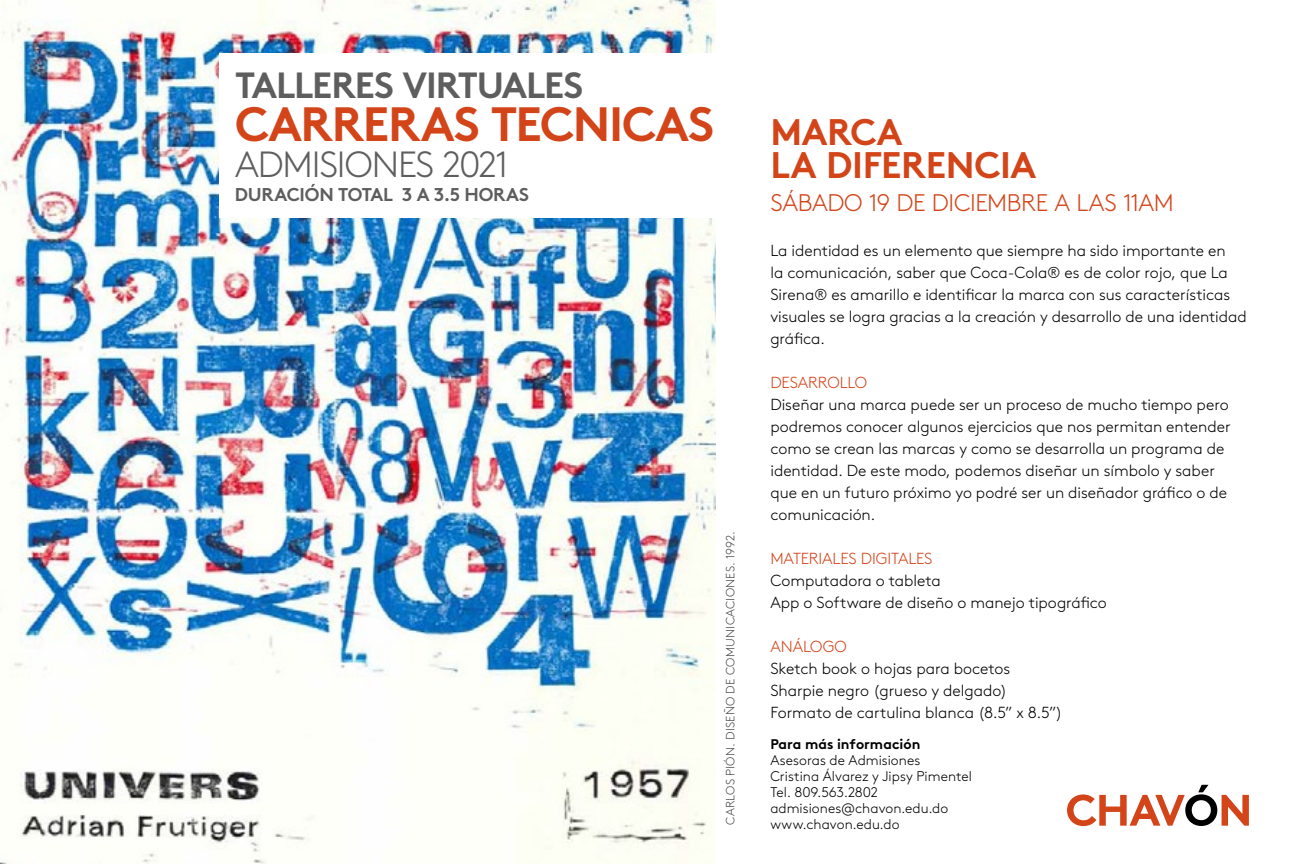
<style>
.page{position:relative;width:1296px;height:864px;background:#fff}
.page>*{position:absolute;margin:0;border:0;box-sizing:border-box;transform-origin:0 0}
.t1{font:700 48.2px "Brown Pro";letter-spacing:-.025em;color:#d34419}
.t2{font:700 37px/33px "Brown Pro";letter-spacing:-.01em;color:#d34419}
.t3{font:700 36.4px "Brown Pro";letter-spacing:-.03em;color:#5e5e5f}
.t4{font:300 36.4px "Brown Pro";letter-spacing:-.03em;color:#5e5e5f}
.t5{font:300 24px "Brown Pro";letter-spacing:-.015em;color:#d34419}
.t6{font:700 18.6px "Brown Pro";letter-spacing:-.01em;color:#5e5e5f}
.t7{font:300 16px/22px "Brown Pro";color:#000}
.t8{font:300 16px "Brown Pro";letter-spacing:-.005em;color:#d34419}
.t9{font:300 14px/16px "Brown Pro";letter-spacing:.005em;color:#000}
.t10{font:700 14px "Brown Pro";color:#000}
.t11{font:300 12px "Brown Pro";letter-spacing:.025em;color:#4a4b4b}
</style>
<div class="page">
<img style="left:0;top:0;width:716px;height:864px">
<div style="left:219px;top:54px;width:513px;height:164px;background:#fff"></div>
<svg style="left:1067px;top:785px;width:182px;height:41px"></svg>
<h3 class="t3" style="left:235px;top:56px;width:350px">TALLERES VIRTUALES</h3>
<h1 class="t1" style="left:235px;top:85px;width:481px">CARRERAS TECNICAS</h1>
<h3 class="t4" style="left:235px;top:137px;width:275px">ADMISIONES 2021</h3>
<p class="t6" style="left:235px;top:180px;width:296px">DURACIÓN TOTAL 3 A 3.5 HORAS</p>
<p class="t11" style="left:721px;top:825px;width:295px;rotate:-90deg">CARLOS PIÓN. DISEÑO DE COMUNICACIONES. 1992.</p>
<h2 class="t2" style="left:771px;top:111px;width:267px">MARCA<br>LA DIFERENCIA</h2>
<h3 class="t5" style="left:771px;top:185px;width:405px">SÁBADO 19 DE DICIEMBRE A LAS 11AM</h3>
<p class="t7" style="left:770px;top:238px;width:478px">La identidad es un elemento que siempre ha sido importante en<br>la comunicación, saber que Coca-Cola® es de color rojo, que La Sirena® es amarillo e identificar la marca con sus características visuales se logra gracias a la creación y desarrollo de una identidad gráfica.</p>
<p class="t8" style="left:770px;top:370px;width:98px">DESARROLLO</p>
<p class="t7" style="left:770px;top:392px;width:462px">Diseñar una marca puede ser un proceso de mucho tiempo pero podremos conocer algunos ejercicios que nos permitan entender como se crean las marcas y como se desarrolla un programa de identidad. De este modo, podemos diseñar un símbolo y saber que en un futuro próximo yo podré ser un diseñador gráfico o de comunicación.</p>
<p class="t8" style="left:770px;top:546px;width:164px">MATERIALES DIGITALES</p>
<p class="t7" style="left:770px;top:568px;width:338px">Computadora o tableta<br>App o Software de diseño o manejo tipográfico</p>
<p class="t8" style="left:770px;top:634px;width:78px">ANÁLOGO</p>
<p class="t7" style="left:770px;top:656px;width:294px">Sketch book o hojas para bocetos<br>Sharpie negro (grueso y delgado)<br>Formato de cartulina blanca (8.5” x 8.5”)</p>
<p class="t10" style="left:770px;top:733px;width:152px">Para más información</p>
<p class="t9" style="left:770px;top:751px;width:203px">Asesoras de Admisiones<br>Cristina Álvarez y Jipsy Pimentel<br>Tel. 809.563.2802 admisiones@chavon.edu.do www.chavon.edu.do</p>
</div>
